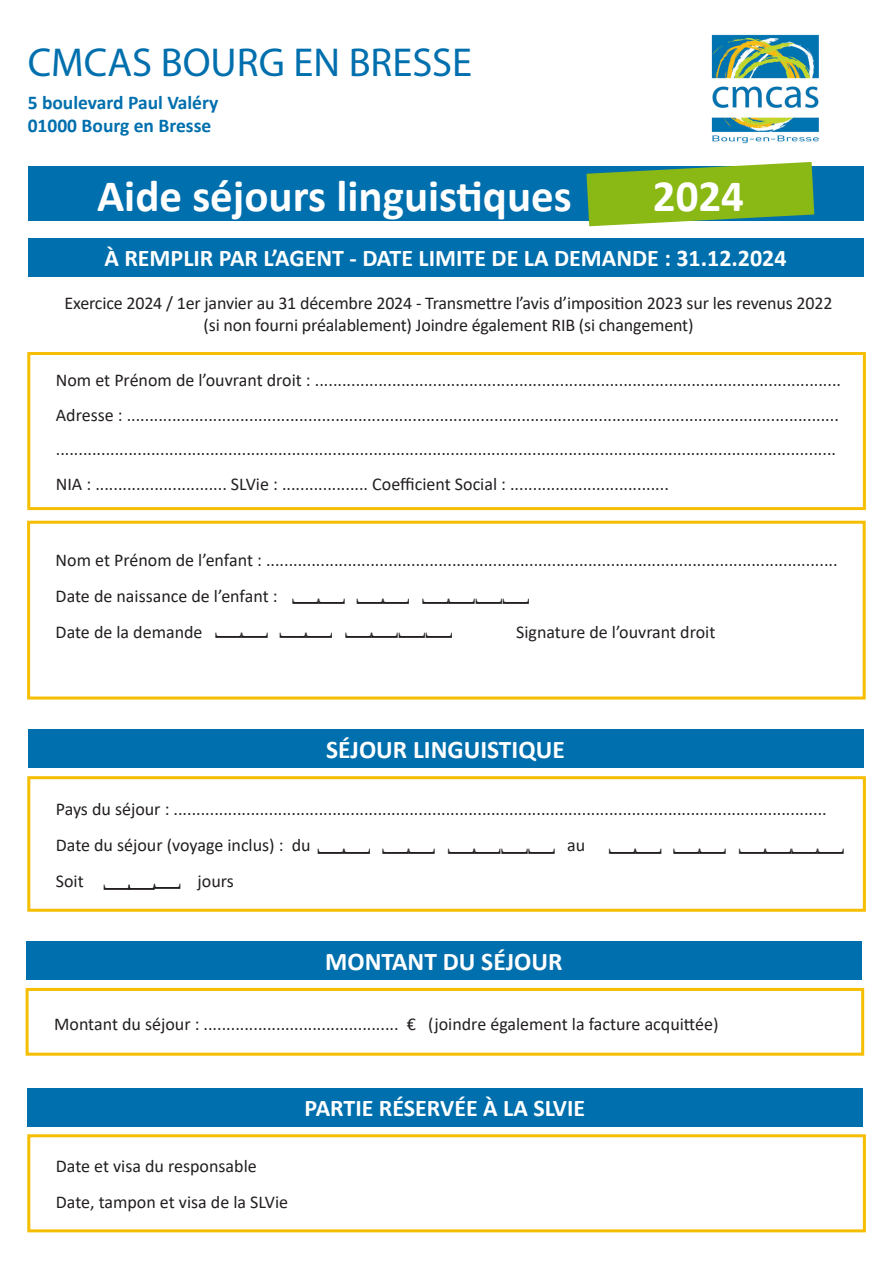
<style>
.page{position:relative;width:893px;height:1263px;background:#fff}
.page>*{position:absolute;margin:0;border:0;box-sizing:border-box;transform-origin:0 0}
.t1{font:700 45px "Calibri";color:#fff}
.t2{font:40.5px "Myriad Pro";color:#006fad}
.t3{font:30.3px "Minion Pro";color:#231f20}
.t4{font:700 25.5px "Calibri";color:#fff}
.t5{font:700 24px "Calibri";color:#fff}
.t6{font:700 19.5px "Calibri";color:#006fad}
.t7{font:18px/36px "Calibri";color:#231f20}
.s1{font-weight:700;font-size:27px;color:#fff}
</style>
<div class="page">
<div style="left:28px;top:167px;width:835px;height:54px;background:#006fad"></div>
<svg style="left:586px;top:162px;width:228px;height:64px"></svg>
<div style="left:28px;top:238px;width:835px;height:38px;background:#006fad"></div>
<div style="left:27px;top:352px;width:839px;height:158px;border:3px solid #f5be00"></div>
<div style="left:27px;top:521px;width:839px;height:178px;border:3px solid #f5be00"></div>
<div style="left:28px;top:730px;width:835px;height:38px;background:#006fad"></div>
<div style="left:27px;top:1088px;width:836px;height:38px;background:#006fad"></div>
<div style="left:27px;top:1134px;width:839px;height:98px;border:3px solid #f5be00"></div>
<div style="left:26px;top:941px;width:836px;height:39px;background:#006fad"></div>
<div style="left:26px;top:988px;width:838px;height:68px;border:3px solid #f5be00"></div>
<div style="left:27px;top:776px;width:839px;height:136px;border:3px solid #f5be00"></div>
<img style="left:711px;top:34px;width:108px;height:110px">
<p class="t2" style="left:28px;top:38px;width:446px">CMCAS BOURG EN BRESSE</p>
<p class="t6" style="left:28px;top:89px;width:192px">5 boulevard Paul Valéry</p>
<p class="t6" style="left:28px;top:112px;width:185px">01000 Bourg en Bresse</p>
<p class="t1" style="left:97px;top:164px;width:698px">Aide séjours linguistiques 2016/ 017</p>
<p class="t1" style="left:653px;top:164px;width:93px">2024</p>
<p class="t5" style="left:104px;top:241px;width:684px">À REMPLIR PAR L’AGENT - DATE LIMITE DE LA DEMANDE : 31.12.2024</p>
<p class="t7" style="left:65px;top:292px;width:769px;line-height:21.6px;text-align:center">Exercice 2024 / 1er janvier au 31 décembre 2024 - Transmettre l’avis d’imposition 2023 sur les revenus 2022 (si non fourni préalablement) Joindre également RIB (si changement)</p>
<p class="t7" style="left:56px;top:362px;width:787px">Nom et Prénom de l’ouvrant droit : ....................................................................................................................</p>
<p class="t7" style="left:56px;top:396px;width:785px">Adresse : .............................................................................................................................................................</p>
<p class="t7" style="left:56px;top:431px;width:782px">............................................................................................................................................................................</p>
<p class="t7" style="left:56px;top:465px;width:653px">NIA : ............................. SLVie : ................... Coefficient Social : ...................................<span class="s1">À R</span></p>
<p class="t7" style="left:56px;top:541px;width:783px">Nom et Prénom de l’enfant : ..............................................................................................................................<br>Date de naissance de l’enfant :</p>
<p class="t7" style="left:56px;top:613px;width:148px">Date de la demande</p>
<p class="t7" style="left:516px;top:613px;width:201px">Signature de l’ouvrant droit</p>
<p class="t3" style="left:327px;top:597px;width:12px;rotate:90deg">]</p>
<p class="t3" style="left:353px;top:597px;width:12px;rotate:90deg">]</p>
<p class="t3" style="left:392px;top:596px;width:12px;rotate:90deg">]</p>
<p class="t3" style="left:418px;top:596px;width:12px;rotate:90deg">]</p>
<p class="t3" style="left:458px;top:597px;width:12px;rotate:90deg">]</p>
<p class="t3" style="left:484px;top:597px;width:12px;rotate:90deg">]</p>
<p class="t3" style="left:511px;top:597px;width:12px;rotate:90deg">]</p>
<p class="t3" style="left:538px;top:597px;width:12px;rotate:90deg">]</p>
<p class="t3" style="left:250px;top:631px;width:12px;rotate:90deg">]</p>
<p class="t3" style="left:276px;top:631px;width:12px;rotate:90deg">]</p>
<p class="t3" style="left:315px;top:631px;width:12px;rotate:90deg">]</p>
<p class="t3" style="left:341px;top:631px;width:12px;rotate:90deg">]</p>
<p class="t3" style="left:381px;top:631px;width:12px;rotate:90deg">]</p>
<p class="t3" style="left:407px;top:631px;width:12px;rotate:90deg">]</p>
<p class="t3" style="left:434px;top:631px;width:12px;rotate:90deg">]</p>
<p class="t3" style="left:461px;top:631px;width:12px;rotate:90deg">]</p>
<p class="t4" style="left:326px;top:732px;width:240px">SÉJOUR LINGUISTIQUE</p>
<p class="t7" style="left:56px;top:791px;width:772px">Pays du séjour : ................................................................................................................................................</p>
<p class="t7" style="left:56px;top:827px;width:256px">Date du séjour (voyage inclus) : du</p>
<p class="t7" style="left:567px;top:827px;width:20px">au</p>
<p class="t7" style="left:56px;top:863px;width:29px">Soit</p>
<p class="t7" style="left:198px;top:863px;width:38px">jours</p>
<p class="t3" style="left:353px;top:847px;width:12px;rotate:90deg">]</p>
<p class="t3" style="left:379px;top:847px;width:12px;rotate:90deg">]</p>
<p class="t3" style="left:417px;top:847px;width:12px;rotate:90deg">]</p>
<p class="t3" style="left:443px;top:847px;width:12px;rotate:90deg">]</p>
<p class="t3" style="left:483px;top:847px;width:12px;rotate:90deg">]</p>
<p class="t3" style="left:509px;top:847px;width:12px;rotate:90deg">]</p>
<p class="t3" style="left:536px;top:847px;width:12px;rotate:90deg">]</p>
<p class="t3" style="left:563px;top:847px;width:12px;rotate:90deg">]</p>
<p class="t3" style="left:644px;top:847px;width:12px;rotate:90deg">]</p>
<p class="t3" style="left:670px;top:847px;width:12px;rotate:90deg">]</p>
<p class="t3" style="left:708px;top:847px;width:12px;rotate:90deg">]</p>
<p class="t3" style="left:734px;top:847px;width:12px;rotate:90deg">]</p>
<p class="t3" style="left:774px;top:847px;width:12px;rotate:90deg">]</p>
<p class="t3" style="left:800px;top:847px;width:12px;rotate:90deg">]</p>
<p class="t3" style="left:826px;top:847px;width:12px;rotate:90deg">]</p>
<p class="t3" style="left:852px;top:847px;width:12px;rotate:90deg">]</p>
<p class="t3" style="left:139px;top:883px;width:12px;rotate:90deg">]</p>
<p class="t3" style="left:163px;top:882px;width:12px;rotate:90deg">]</p>
<p class="t3" style="left:189px;top:882px;width:12px;rotate:90deg">]</p>
<p class="t4" style="left:325px;top:944px;width:239px">MONTANT DU SÉJOUR</p>
<p class="t7" style="left:54px;top:1005px;width:666px">Montant du séjour : ........................................... € (joindre également la facture acquittée)</p>
<p class="t7" style="left:56px;top:1148px;width:202px">Date et visa du responsable</p>
<p class="t7" style="left:56px;top:1184px;width:234px">Date, tampon et visa de la SLVie</p>
<p class="t5" style="left:305px;top:1091px;width:282px">PARTIE RÉSERVÉE À LA SLVIE</p>
</div>
